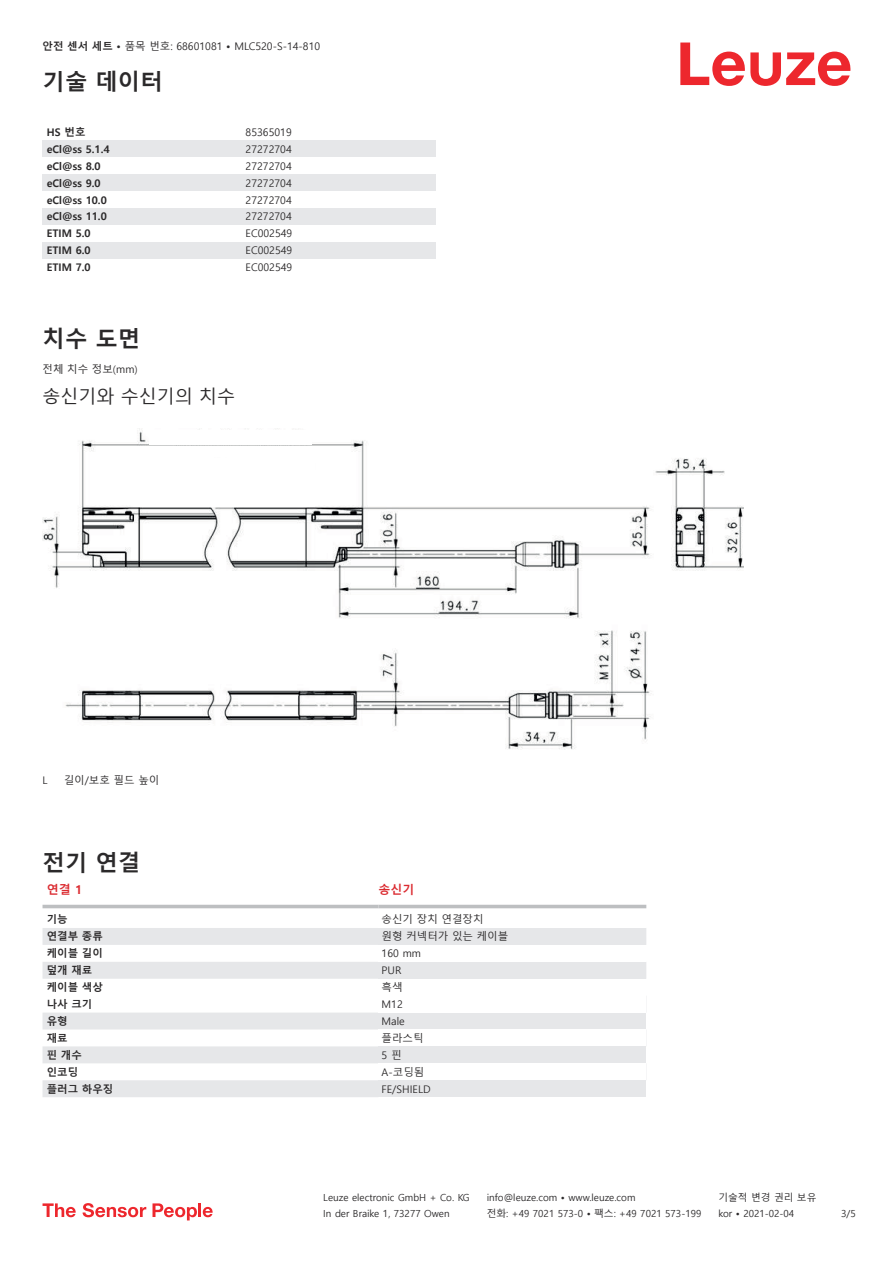
<style>
.page{position:relative;width:893px;height:1263px;background:#fff}
.page>*{position:absolute;margin:0;border:0;box-sizing:border-box;transform-origin:0 0}
.t1{font:700 22.5px "Malgun Gothic";color:#2b292a}
.t2{font:18px "Malgun Gothic";color:#2b292a}
.t3{font:700 12px "Malgun Gothic";color:#db2a30}
.t4{font:10.5px "Malgun Gothic";color:#2b292a}
.t5{font:700 10.5px "Malgun Gothic";color:#2b292a}
.t6{font:9.75px "Malgun Gothic";color:#2b292a}
.s1{font-weight:700}
</style>
<div class="page">
<svg style="left:680px;top:43px;width:170px;height:43px"></svg>
<div style="left:43px;top:140px;width:199px;height:17px;background:#e6e7e9"></div>
<div style="left:242px;top:140px;width:194px;height:17px;background:#e6e7e9"></div>
<div style="left:43px;top:174px;width:199px;height:17px;background:#e6e7e9"></div>
<div style="left:242px;top:174px;width:194px;height:17px;background:#e6e7e9"></div>
<div style="left:43px;top:208px;width:199px;height:17px;background:#e6e7e9"></div>
<div style="left:242px;top:208px;width:194px;height:17px;background:#e6e7e9"></div>
<div style="left:43px;top:242px;width:199px;height:17px;background:#e6e7e9"></div>
<div style="left:242px;top:242px;width:194px;height:17px;background:#e6e7e9"></div>
<svg style="left:43px;top:904px;width:603px;height:5px"></svg>
<svg style="left:43px;top:928px;width:335px;height:169px"></svg>
<hr style="left:43px;top:905px;width:335px;height:3px;background:#bdbfc1">
<hr style="left:378px;top:905px;width:268px;height:3px;background:#bdbfc1">
<div style="left:378px;top:928px;width:268px;height:17px;background:#e6e7e9"></div>
<div style="left:378px;top:962px;width:268px;height:17px;background:#e6e7e9"></div>
<div style="left:378px;top:1012px;width:268px;height:17px;background:#e6e7e9"></div>
<div style="left:378px;top:1046px;width:268px;height:17px;background:#e6e7e9"></div>
<div style="left:378px;top:1080px;width:268px;height:17px;background:#e6e7e9"></div>
<svg style="left:43px;top:1203px;width:33px;height:14px"></svg>
<svg style="left:83px;top:1203px;width:63px;height:14px"></svg>
<svg style="left:153px;top:1203px;width:44px;height:17px"></svg>
<hr style="left:198px;top:1203px;width:3px;height:14px;background:#ed272d">
<svg style="left:203px;top:1207px;width:10px;height:10px"></svg>
<img style="left:43px;top:429px;width:700px;height:321px">
<div style="left:150px;top:430px;width:162px;height:15px;background:#fff"></div>
<div style="left:134px;top:458px;width:181px;height:49px;background:#fff"></div>
<p class="t4" style="left:43px;top:41px;width:279px"><span class="s1">안전 센서 세트 •</span> 품목 번호: 68601081 <span class="s1">•</span> MLC520-S-14-810</p>
<h1 class="t1" style="left:43px;top:69px;width:122px">기술 데이터</h1>
<p class="t5" style="left:47px;top:126px;width:40px">HS 번호</p>
<p class="t4" style="left:246px;top:126px;width:48px">85365019</p>
<p class="t5" style="left:47px;top:143px;width:64px">eCl@ss 5.1.4</p>
<p class="t4" style="left:246px;top:143px;width:48px">27272704</p>
<p class="t5" style="left:47px;top:160px;width:55px">eCl@ss 8.0</p>
<p class="t4" style="left:246px;top:160px;width:48px">27272704</p>
<p class="t5" style="left:47px;top:177px;width:55px">eCl@ss 9.0</p>
<p class="t4" style="left:246px;top:177px;width:48px">27272704</p>
<p class="t5" style="left:47px;top:193px;width:62px">eCl@ss 10.0</p>
<p class="t4" style="left:246px;top:194px;width:48px">27272704</p>
<p class="t5" style="left:47px;top:210px;width:62px">eCl@ss 11.0</p>
<p class="t4" style="left:246px;top:211px;width:48px">27272704</p>
<p class="t5" style="left:47px;top:227px;width:45px">ETIM 5.0</p>
<p class="t4" style="left:246px;top:228px;width:48px">EC002549</p>
<p class="t5" style="left:47px;top:244px;width:45px">ETIM 6.0</p>
<p class="t4" style="left:246px;top:245px;width:48px">EC002549</p>
<p class="t5" style="left:47px;top:261px;width:45px">ETIM 7.0</p>
<p class="t4" style="left:246px;top:261px;width:48px">EC002549</p>
<h1 class="t1" style="left:43px;top:326px;width:99px">치수 도면</h1>
<p class="t4" style="left:43px;top:363px;width:97px">전체 치수 정보(mm)</p>
<h2 class="t2" style="left:43px;top:387px;width:194px">송신기와 수신기의 치수</h2>
<p class="t4" style="left:43px;top:774px;width:7px">L</p>
<p class="t4" style="left:64px;top:774px;width:97px">길이/보호 필드 높이</p>
<h1 class="t1" style="left:43px;top:850px;width:99px">전기 연결</h1>
<p class="t3" style="left:47px;top:882px;width:37px">연결 1</p>
<p class="t3" style="left:378px;top:882px;width:37px">송신기</p>
<p class="t5" style="left:47px;top:913px;width:22px">기능</p>
<p class="t4" style="left:382px;top:913px;width:103px">송신기 장치 연결장치</p>
<p class="t5" style="left:47px;top:930px;width:58px">연결부 종류</p>
<p class="t4" style="left:382px;top:930px;width:128px">원형 커넥터가 있는 케이블</p>
<p class="t5" style="left:47px;top:947px;width:58px">케이블 길이</p>
<p class="t4" style="left:382px;top:947px;width:41px">160 mm</p>
<p class="t5" style="left:47px;top:964px;width:47px">덮개 재료</p>
<p class="t4" style="left:382px;top:964px;width:21px">PUR</p>
<p class="t5" style="left:47px;top:981px;width:58px">케이블 색상</p>
<p class="t4" style="left:382px;top:981px;width:22px">흑색</p>
<p class="t5" style="left:47px;top:998px;width:47px">나사 크기</p>
<p class="t4" style="left:382px;top:998px;width:23px">M12</p>
<p class="t5" style="left:47px;top:1015px;width:22px">유형</p>
<p class="t4" style="left:382px;top:1015px;width:25px">Male</p>
<p class="t5" style="left:47px;top:1032px;width:22px">재료</p>
<p class="t4" style="left:382px;top:1032px;width:43px">플라스틱</p>
<p class="t5" style="left:47px;top:1048px;width:37px">핀 개수</p>
<p class="t4" style="left:382px;top:1049px;width:21px">5 핀</p>
<p class="t5" style="left:47px;top:1065px;width:33px">인코딩</p>
<p class="t4" style="left:382px;top:1066px;width:44px">A-코딩됨</p>
<p class="t5" style="left:47px;top:1082px;width:68px">플러그 하우징</p>
<p class="t4" style="left:382px;top:1083px;width:50px">FE/SHIELD</p>
<p class="t6" style="left:323px;top:1192px;width:148px">Leuze electronic GmbH + Co. KG</p>
<p class="t6" style="left:487px;top:1192px;width:150px">info@leuze.com • www.leuze.com</p>
<p class="t6" style="left:718px;top:1192px;width:100px">기술적 변경 권리 보유</p>
<p class="t6" style="left:323px;top:1208px;width:128px">In der Braike 1, 73277 Owen</p>
<p class="t6" style="left:487px;top:1208px;width:216px">전화: +49 7021 573-0 • 팩스: +49 7021 573-199</p>
<p class="t6" style="left:718px;top:1208px;width:77px">kor • 2021-02-04</p>
<p class="t6" style="left:841px;top:1208px;width:16px">3 /5</p>
</div>
